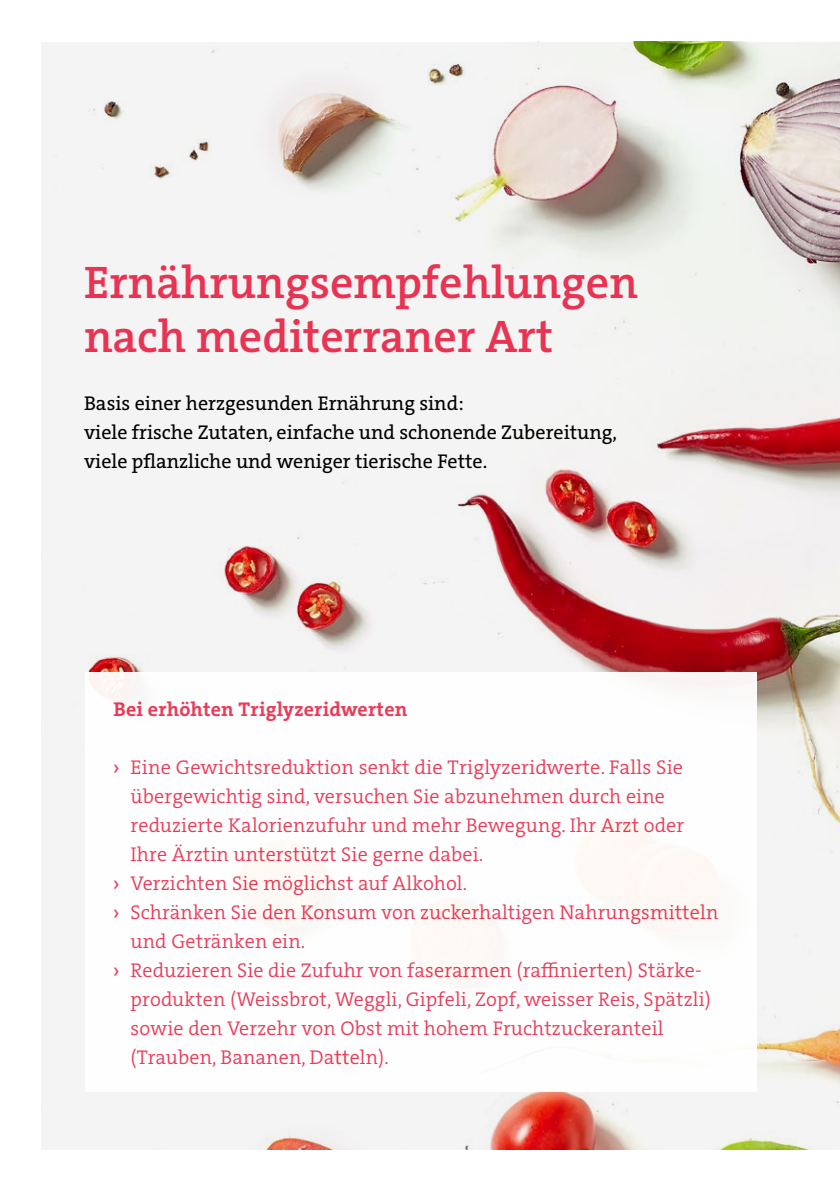
<style>
.page{position:relative;width:840px;height:1191px;background:#fff}
.page>*{position:absolute;margin:0;border:0;box-sizing:border-box;transform-origin:0 0}
.t1{font:600 46px/54px "The Serif E2 s";color:#e93352}
.t2{font:300 20px "The Serif E2 s";letter-spacing:.01em;color:#e93352}
.t3{font:20px/29px "The Serif E2 s";color:#000}
.t4{font:700 20px "The Serif E2 s";letter-spacing:.01em;color:#e93352}
.s1{font-family:"Frutiger LT Std";font-weight:400}
</style>
<div class="page">
<img style="left:42px;top:42px;width:797px;height:1107px">
<div style="left:85px;top:672px;width:671px;height:420px;background:#fff"></div>
<h1 class="t1" style="left:84px;top:256px;width:555px">Ernährungsempfehlungen nach mediterraner Art</h1>
<p class="t3" style="left:84px;top:389px;width:534px">Basis einer herzgesunden Ernährung sind:<br>viele frische Zutaten, einfache und schonende Zubereitung, viele pflanzliche und weniger tierische Fette.</p>
<p class="t4" style="left:113px;top:696px;width:295px">Bei erhöhten Triglyzeridwerten</p>
<p class="t2" style="left:113px;top:754px;width:571px"><span class="s1">›</span> Eine Gewichtsreduktion senkt die Triglyzeridwerte. Falls Sie</p>
<p class="t2" style="left:130px;top:783px;width:535px">übergewichtig sind, versuchen Sie abzunehmen durch eine</p>
<p class="t2" style="left:130px;top:812px;width:555px">reduzierte Kalorienzufuhr und mehr Bewegung. Ihr Arzt oder</p>
<p class="t2" style="left:130px;top:841px;width:354px">Ihre Ärztin unterstützt Sie gerne dabei.</p>
<p class="t2" style="left:113px;top:870px;width:355px"><span class="s1">›</span> Verzichten Sie möglichst auf Alkohol.</p>
<p class="t2" style="left:113px;top:899px;width:606px"><span class="s1">›</span> Schränken Sie den Konsum von zuckerhaltigen Nahrungsmitteln</p>
<p class="t2" style="left:130px;top:928px;width:176px">und Getränken ein.</p>
<p class="t2" style="left:113px;top:957px;width:589px"><span class="s1">›</span> Reduzieren Sie die Zufuhr von faserarmen (raffinierten) Stärke-</p>
<p class="t2" style="left:130px;top:986px;width:581px">produkten (Weissbrot, Weggli, Gipfeli, Zopf, weisser Reis, Spätzli)</p>
<p class="t2" style="left:130px;top:1015px;width:534px">sowie den Verzehr von Obst mit hohem Fruchtzuckeranteil</p>
<p class="t2" style="left:130px;top:1044px;width:260px">(Trauben, Bananen, Datteln).</p>
</div>
